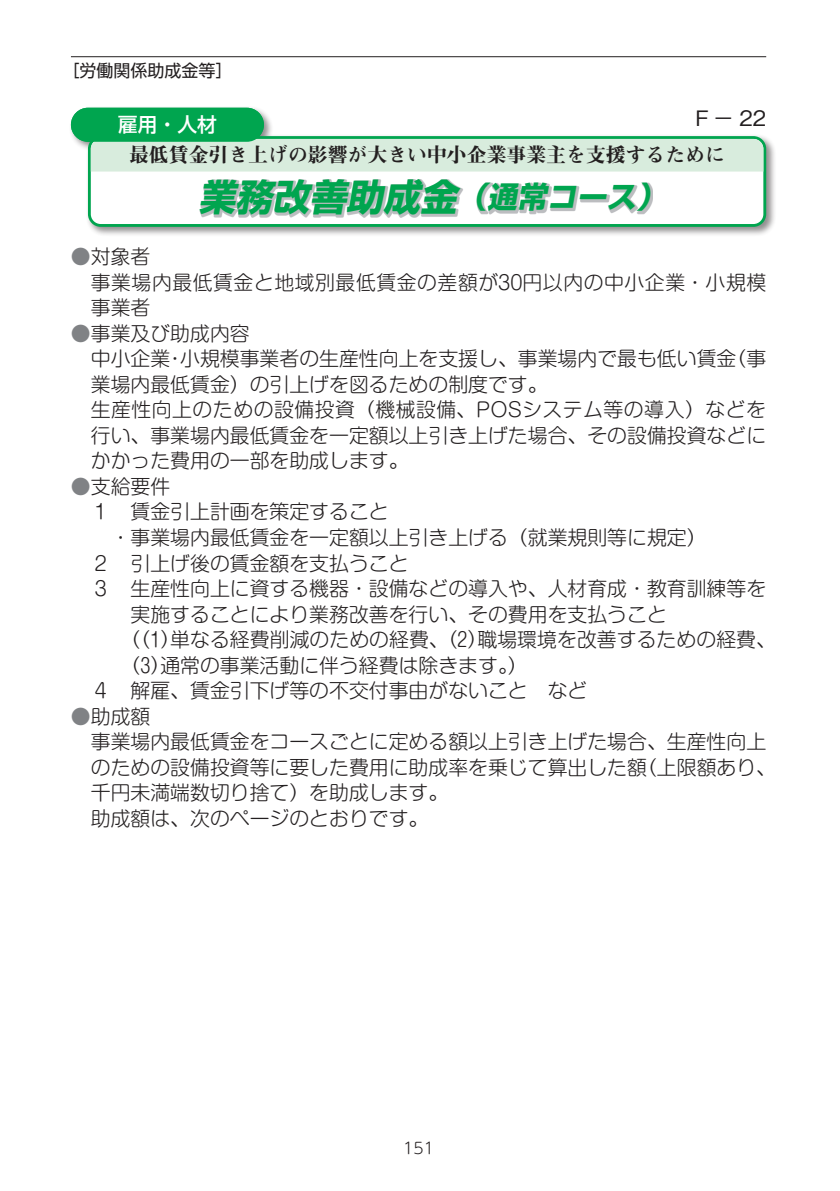
<style>
.page{position:relative;width:840px;height:1191px;background:#fff}
.page>*{position:absolute;margin:0;border:0;box-sizing:border-box;transform-origin:0 0}
.t1{font:italic 700 36.8px "Shin Go Pro";color:#00a54f}
.t2{font:500 21.2px "Gothic BBB Pro";color:#231f20}
.t3{font:300 19.8px/25.6px "Shin M Go Pro";color:#231f20}
.t4{font:300 19.8px/25.6px "Shin M Go Pro";letter-spacing:.025em;color:#231f20}
.t5{font:19.8px "Midashi Min Pro MA31";color:#231f20}
.t6{font:500 19.8px "Shin Go Pro";color:#fff}
.t7{font:17px "UD Shin Go Pro";color:#231f20}
.t8{font:300 15.6px "UD Shin M Go Pro";color:#231f20}
.s1{font-size:29.8px}
.s2{color:#808285}
</style>
<div class="page">
<hr style="left:71px;top:56px;width:694px;height:1px;background:#231f20">
<div style="left:69px;top:105px;width:204px;height:47px;background:#231f20;opacity:.5"></div>
<div style="left:86px;top:134px;width:689px;height:103px;background:#231f20;opacity:.5"></div>
<div style="left:89px;top:137px;width:675px;height:88px;background:#fff;border-radius:11px"></div>
<div style="left:88px;top:136px;width:677px;height:91px;border:3px solid #00a54f;border-radius:11px"></div>
<div style="left:91px;top:139px;width:672px;height:32px;background:#d8ecdd"></div>
<svg style="left:199px;top:179px;width:453px;height:38px;fill:#bcbdc0"></svg>
<div style="left:71px;top:108px;width:193px;height:34px;background:#00a54f;border-radius:17px"></div>
<p class="t7" style="left:62px;top:57px;width:172px">［労働関係助成金等］</p>
<p class="t6" style="left:118px;top:108px;width:101px">雇用・人材</p>
<p class="t2" style="left:691px;top:101px;width:76px">Ｆ− 22</p>
<p class="t5" style="left:129px;top:140px;width:597px">最低賃金引き上げの影響が大きい中小企業事業主を支援するために</p>
<h1 class="t1" style="left:198px;top:168px;width:476px">業務改善助成金<span class="s1">（通常コース）</span></h1>
<p class="t4" style="left:91px;top:241px;width:676px;text-indent:-20px"><span class="s2">●</span>対象者<br>事業場内最低賃金と地域別最低賃金の差額が30円以内の中小企業・小規模事業者</p>
<p class="t3" style="left:91px;top:318px;width:676px;text-indent:-20px"><span class="s2">●</span>事業及び助成内容<br>中小企業・小規模事業者の生産性向上を支援し、事業場内で最も低い賃金（事業場内最低賃金）の引上げを図るための制度です。<br>生産性向上のための設備投資（機械設備、POSシステム等の導入）などを行い、事業場内最低賃金を一定額以上引き上げた場合、その設備投資などにかかった費用の一部を助成します。</p>
<p class="t3" style="left:71px;top:471px;width:101px"><span class="s2">●</span>支給要件</p>
<p class="t3" style="left:91px;top:497px;width:299px">１　賃金引上計画を策定すること</p>
<p class="t3" style="left:91px;top:522px;width:617px">　・事業場内最低賃金を一定額以上引き上げる（就業規則等に規定）</p>
<p class="t3" style="left:91px;top:548px;width:319px">２　引上げ後の賃金額を支払うこと</p>
<p class="t3" style="left:91px;top:573px;width:676px">３　生産性向上に資する機器・設備などの導入や、人材育成・教育訓練等を</p>
<p class="t3" style="left:130px;top:599px;width:557px">実施することにより業務改善を行い、その費用を支払うこと　</p>
<p class="t3" style="left:120px;top:624px;width:656px">（（1）単なる経費削減のための経費、（2）職場環境を改善するための経費、</p>
<p class="t3" style="left:120px;top:650px;width:408px">（3）通常の事業活動に伴う経費は除きます。）</p>
<p class="t3" style="left:91px;top:675px;width:498px">４　解雇、賃金引下げ等の不交付事由がないこと　など</p>
<p class="t3" style="left:91px;top:701px;width:686px;text-indent:-20px"><span class="s2">●</span>助成額<br>事業場内最低賃金をコースごとに定める額以上引き上げた場合、生産性向上のための設備投資等に要した費用に助成率を乗じて算出した額（上限額あり、千円未満端数切り捨て）を助成します。<br>助成額は、次のページのとおりです。</p>
<p class="t8" style="left:403px;top:1135px;width:32px">151</p>
</div>
